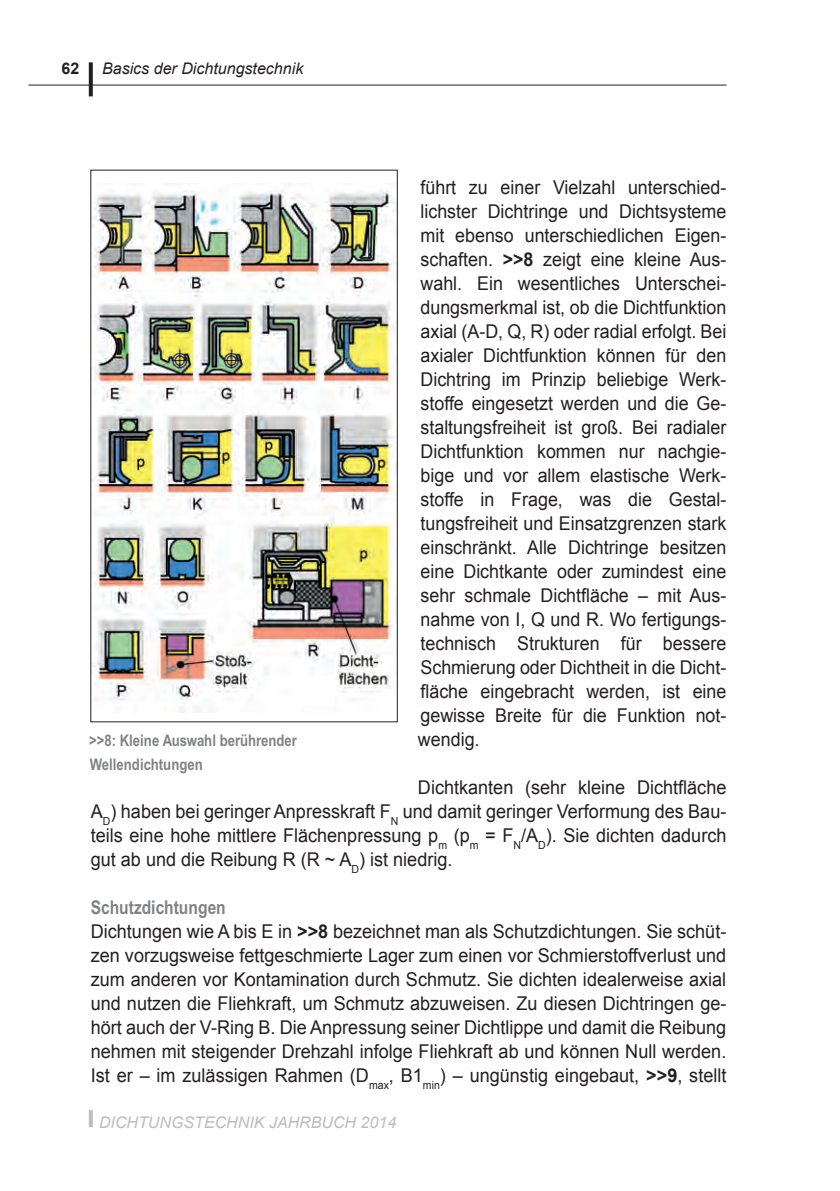
<style>
.page{position:relative;width:840px;height:1191px;background:#fff}
.page>*{position:absolute;margin:0;border:0;box-sizing:border-box;transform-origin:0 0}
.t1{font:19px/24px "Arial";color:#231f20;text-align:justify;scale:.94 1}
.t2{font:19px/24px "Arial";color:#231f20;text-align:justify;scale:.95 1}
.t3{font:700 19px "Arial Narrow MT Std";color:#808285}
.t4{font:700 16px/24px "Arial Narrow MT Std";color:#808285}
.t5{font:italic 16px "Arial";color:#bcbdc0}
.t6{font:italic 16px "Arial";color:#231f20}
.t7{font:700 16px "Arial";color:#231f20}
.s1{font-weight:700}
</style>
<div class="page">
<hr style="left:28px;top:85px;width:698px;height:1px;background:#231f20">
<svg style="left:89px;top:62px;width:4px;height:34px"></svg>
<hr style="left:89px;top:1110px;width:4px;height:17px;background:#bcbdc0">
<img style="left:92px;top:183px;width:303px;height:529px">
<p class="t7" style="left:62px;top:58px;width:19px">62</p>
<p class="t6" style="left:102px;top:58px;width:202px">Basics der Dichtungstechnik</p>
<p class="t1" style="left:418px;top:176px;width:329px">führt zu einer Vielzahl unterschied&shy;lichster Dichtringe und Dichtsysteme mit ebenso unterschiedlichen Eigen&shy;schaften. <span class="s1">&gt;&gt;8</span> zeigt eine kleine Aus&shy;wahl. Ein wesentliches Unterschei&shy;dungsmerkmal ist, ob die Dichtfunktion axial (A-D, Q, R) oder radial erfolgt. Bei axialer Dichtfunktion können für den Dichtring im Prinzip beliebige Werk&shy;stoffe eingesetzt werden und die Ge&shy;staltungsfreiheit ist groß. Bei radialer Dichtfunktion kommen nur nachgie&shy;bige und vor allem elastische Werk&shy;stoffe in Frage, was die Gestal&shy;tungsfreiheit und Einsatzgrenzen stark einschränkt. Alle Dichtringe besitzen eine Dichtkante oder zumindest eine sehr schmale Dichtfläche – mit Aus&shy;nahme von I, Q und R. Wo fertigungs&shy;technisch Strukturen für bessere Schmierung oder Dichtheit in die Dicht&shy;fläche eingebracht werden, ist eine gewisse Breite für die Funktion not&shy;wendig.</p>
<p class="t2" style="left:91px;top:776px;width:670px;text-indent:327px">Dichtkanten (sehr kleine Dichtfläche A<sub>D</sub>) haben bei geringer Anpresskraft F<sub>N</sub> und damit geringer Verformung des Bau&shy;teils eine hohe mittlere Flächenpressung p<sub>m</sub> (p<sub>m</sub> = F<sub>N</sub>/A<sub>D</sub>). Sie dichten dadurch gut ab und die Reibung R (R ~ A<sub>D</sub>) ist niedrig.</p>
<p class="t3" style="left:91px;top:896px;width:136px">Schutzdichtungen</p>
<p class="t2" style="left:91px;top:920px;width:670px">Dichtungen wie A bis E in <span class="s1">&gt;&gt;8</span> bezeichnet man als Schutzdichtungen. Sie schüt&shy;zen vorzugsweise fettgeschmierte Lager zum einen vor Schmierstoffverlust und zum anderen vor Kontamination durch Schmutz. Sie dichten idealerweise axial und nutzen die Fliehkraft, um Schmutz abzuweisen. Zu diesen Dichtringen ge&shy;hört auch der V-Ring B. Die Anpressung seiner Dichtlippe und damit die Reibung nehmen mit steigender Drehzahl infolge Fliehkraft ab und können Null werden.<br>Ist er – im zulässigen Rahmen (D<sub>max</sub>, B1<sub>min</sub>) – ungünstig eingebaut, <span class="s1">&gt;&gt;9</span>, stellt</p>
<p class="t4" style="left:89px;top:728px;width:209px">&gt;&gt;8: Kleine Auswahl berührender<br>Wellendichtungen</p>
<p class="t5" style="left:99px;top:1111px;width:298px">DICHTUNGSTECHNIK JAHRBUCH 2014</p>
</div>
